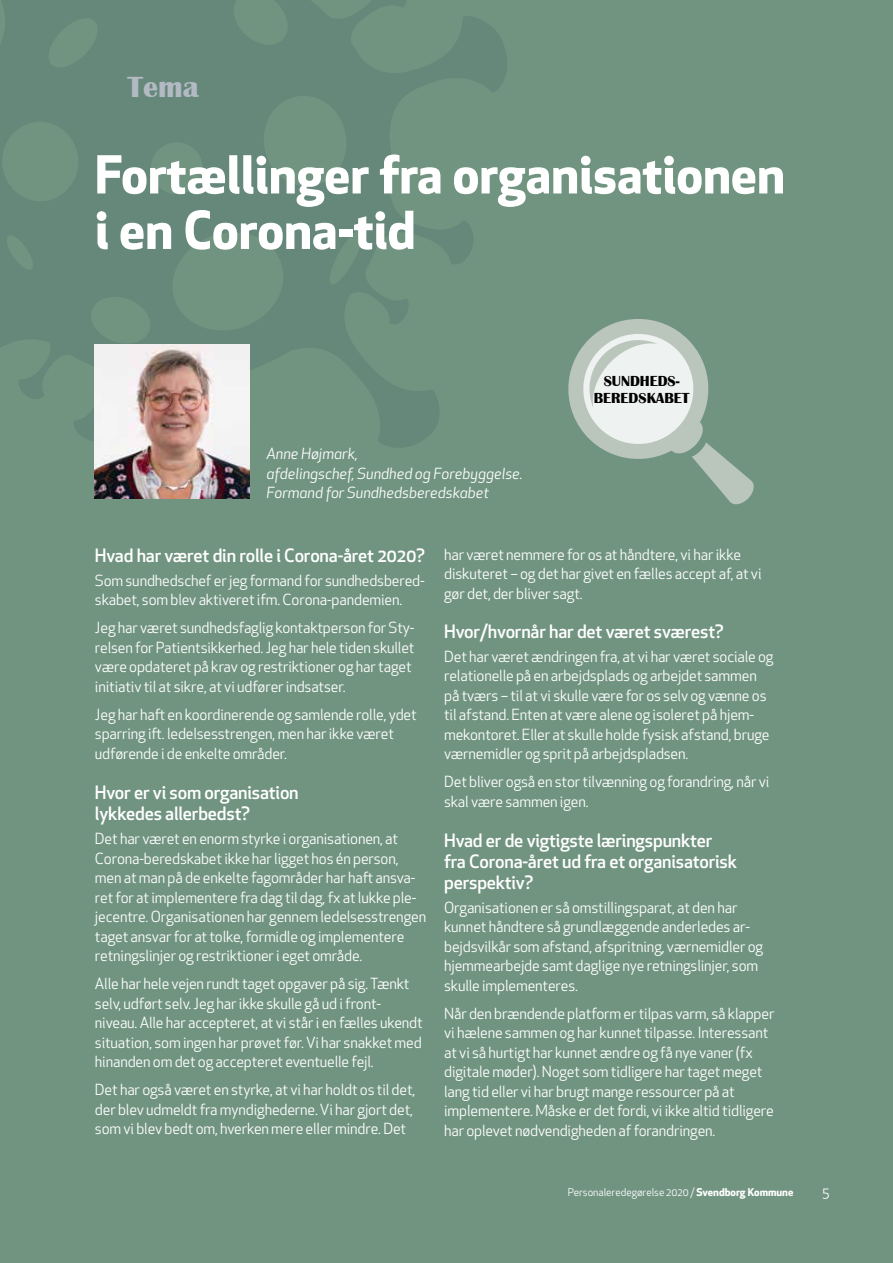
<style>
.page{position:relative;width:893px;height:1263px;background:#719481}
.page>*{position:absolute;margin:0;border:0;box-sizing:border-box;transform-origin:0 0}
.t1{font:700 51px/55.5px "Apex New";color:#fff}
.t2{font:700 30px "Britannic";color:#b3bac3}
.t3{font:500 18px/21px "Apex New";letter-spacing:-.01em;color:#fff}
.t4{font:15px/19.5px "Apex New";letter-spacing:-.01em;color:#fff}
.t5{font:italic 15px/19.5px "Apex New";color:#fff}
.t6{font:700 15px/17.2px "Britannic";color:#000;text-align:center}
.t7{font:13.5px "Apex New";color:#fff}
.t8{font:10.5px "Apex New";color:#fff}
.s1{font-weight:700}
</style>
<div class="page">
<svg style="left:0;top:0;width:391px;height:370px;fill:#65887b"></svg>
<svg style="left:0;top:0;width:85px;height:59px"></svg>
<svg style="left:322px;top:0;width:185px;height:141px"></svg>
<svg style="left:283px;top:195px;width:190px;height:252px"></svg>
<svg style="left:0;top:261px;width:250px;height:234px"></svg>
<img style="left:95px;top:344px;width:154px;height:155px">
<svg style="left:568px;top:319px;width:186px;height:186px"></svg>
<h2 class="t2" style="left:128px;top:70px;width:73px">Tema</h2>
<h1 class="t1" style="left:95px;top:145px;width:691px">Fortællinger fra organisationen i en Corona-tid</h1>
<p class="t5" style="left:266px;top:444px;width:258px">Anne Højmark,<br>afdelingschef, Sundhed og Forebyggelse.<br>Formand for Sundhedsberedskabet</p>
<p class="t6" style="left:594px;top:372px;width:97px">SUNDHEDS-<br>BEREDSKABET</p>
<p class="t3" style="left:95px;top:545px;width:332px">Hvad har været din rolle i Corona-året 2020?</p>
<p class="t4" style="left:95px;top:571px;width:331px">Som sundhedschef er jeg formand for sundhedsbered&shy;skabet, som blev aktiveret ifm. Corona-pandemien.</p>
<p class="t4" style="left:95px;top:618px;width:321px">Jeg har været sundhedsfaglig kontaktperson for Sty&shy;relsen for Patientsikkerhed. Jeg har hele tiden skullet være opdateret på krav og restriktioner og har taget initiativ til at sikre, at vi udfører indsatser.</p>
<p class="t4" style="left:95px;top:705px;width:323px">Jeg har haft en koordinerende og samlende rolle, ydet sparring ift. ledelsesstrengen, men har ikke været udførende i de enkelte områder.</p>
<p class="t3" style="left:95px;top:782px;width:205px">Hvor er vi som organisation lykkedes allerbedst?</p>
<p class="t4" style="left:95px;top:829px;width:333px">Det har været en enorm styrke i organisationen, at Corona-beredskabet ikke har ligget hos én person, men at man på de enkelte fagområder har haft ansva&shy;ret for at implementere fra dag til dag, fx at lukke ple&shy;jecentre. Organisationen har gennem ledelsesstrengen taget ansvar for at tolke, formidle og implementere retningslinjer og restriktioner i eget område.</p>
<p class="t4" style="left:95px;top:974px;width:329px">Alle har hele vejen rundt taget opgaver på sig. Tænkt selv, udført selv. Jeg har ikke skulle gå ud i front&shy;niveau. Alle har accepteret, at vi står i en fælles ukendt situation, som ingen har prøvet før. Vi har snakket med hinanden om det og accepteret eventuelle fejl.</p>
<p class="t4" style="left:95px;top:1080px;width:322px">Det har også været en styrke, at vi har holdt os til det, der blev udmeldt fra myndighederne. Vi har gjort det, som vi blev bedt om, hverken mere eller mindre. Det</p>
<p class="t4" style="left:444px;top:545px;width:319px">har været nemmere for os at håndtere, vi har ikke diskuteret – og det har givet en fælles accept af, at vi gør det, der bliver sagt.</p>
<p class="t3" style="left:444px;top:620px;width:281px">Hvor/hvornår har det været sværest?</p>
<p class="t4" style="left:444px;top:646px;width:331px">Det har været ændringen fra, at vi har været sociale og relationelle på en arbejdsplads og arbejdet sammen på tværs – til at vi skulle være for os selv og vænne os til afstand. Enten at være alene og isoleret på hjem&shy;mekontoret. Eller at skulle holde fysisk afstand, bruge værnemidler og sprit på arbejdspladsen.</p>
<p class="t4" style="left:444px;top:772px;width:327px">Det bliver også en stor tilvænning og forandring, når vi skal være sammen igen.</p>
<p class="t3" style="left:444px;top:830px;width:294px">Hvad er de vigtigste læringspunkter fra Corona-året ud fra et organisatorisk perspektiv?</p>
<p class="t4" style="left:444px;top:898px;width:321px">Organisationen er så omstillingsparat, at den har kunnet håndtere så grundlæggende anderledes ar&shy;bejdsvilkår som afstand, afspritning, værnemidler og hjemmearbejde samt daglige nye retningslinjer, som skulle implementeres.</p>
<p class="t4" style="left:444px;top:1004px;width:332px">Når den brændende platform er tilpas varm, så klapper vi hælene sammen og har kunnet tilpasse. Interessant at vi så hurtigt har kunnet ændre og få nye vaner (fx digitale møder). Noget som tidligere har taget meget lang tid eller vi har brugt mange ressourcer på at implementere. Måske er det fordi, vi ikke altid tidligere har oplevet nødvendigheden af forandringen.</p>
<p class="t8" style="left:568px;top:1186px;width:227px">Personaleredegørelse 2020 / <span class="s1">Svendborg Kommune</span></p>
<p class="t7" style="left:822px;top:1183px;width:8px">5</p>
</div>
